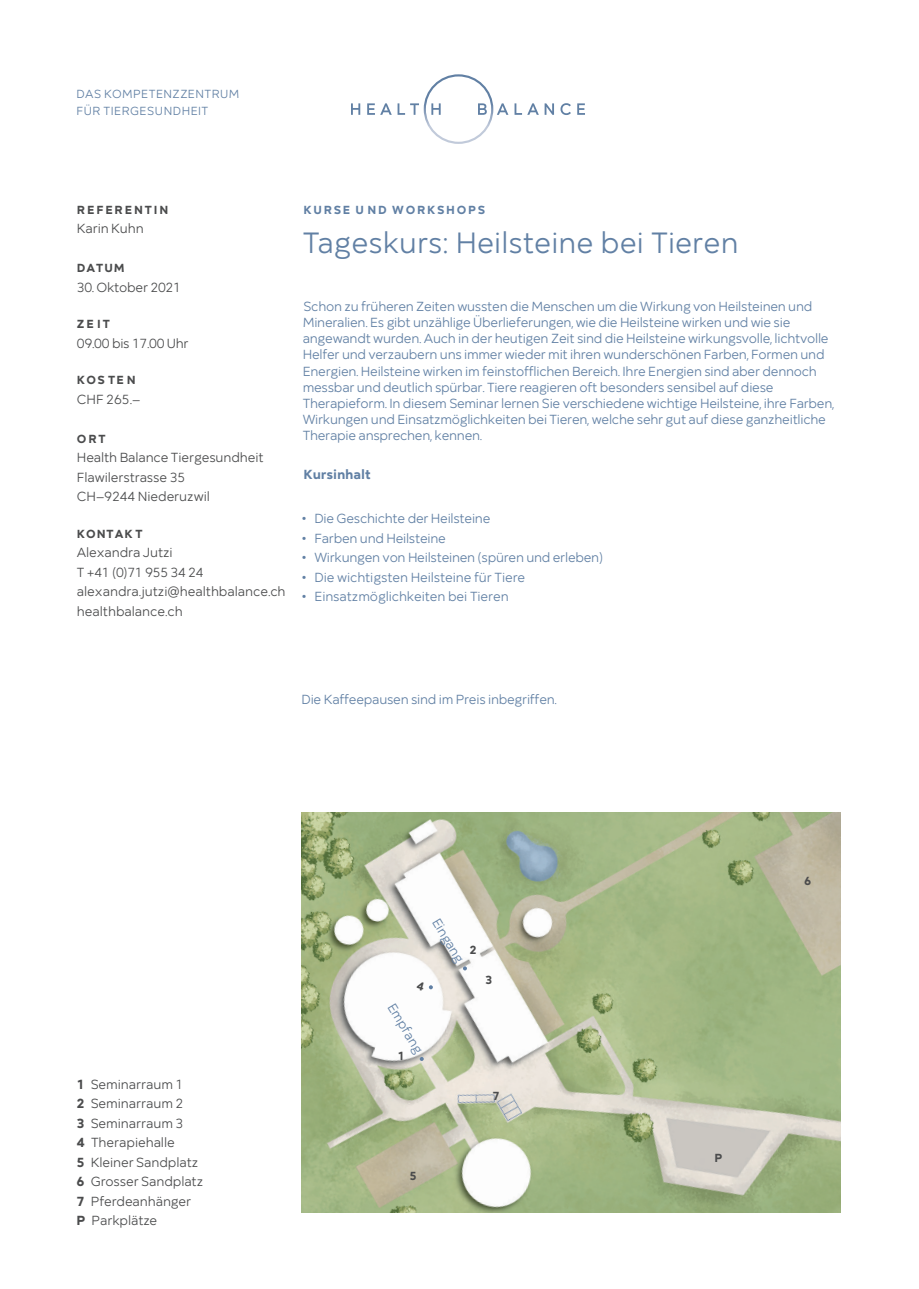
<style>
.page{position:relative;width:919px;height:1289px;background:#fff}
.page>*{position:absolute;margin:0;border:0;box-sizing:border-box;transform-origin:0 0}
.t1{font:30px "Mirai";color:#6180a4}
.t2{font:13.5px/16.2px "Mirai";letter-spacing:-.02em;color:#6180a4}
.t3{font:13.5px/19.5px "Mirai";letter-spacing:-.005em;color:#4b4c4d}
.t4{font:700 13.5px "Mirai";letter-spacing:-.01em;color:#6180a4}
.t5{font:12px/16.5px "Mirai";letter-spacing:.035em;color:#6180a4}
.t6{font:700 12px "Mirai";letter-spacing:.14em;color:#4b4c4d}
.t7{font:700 12px "Mirai";letter-spacing:.145em;color:#6180a4}
.t8{font:700 12px "Mirai";letter-spacing:.16em;color:#4b4c4d}
.s1{font-weight:700}
</style>
<div class="page">
<img style="left:301px;top:812px;width:539px;height:400px">
<svg style="left:419px;top:1056px;width:4px;height:4px"></svg>
<svg style="left:463px;top:966px;width:4px;height:4px"></svg>
<svg style="left:351px;top:103px;width:9px;height:12px"></svg>
<svg style="left:367px;top:74px;width:141px;height:70px"></svg>
<svg style="left:514px;top:103px;width:40px;height:12px"></svg>
<svg style="left:560px;top:103px;width:11px;height:12px"></svg>
<svg style="left:577px;top:103px;width:8px;height:12px"></svg>
<svg style="left:416px;top:981px;width:17px;height:9px"></svg>
<p class="t5" style="left:77px;top:85px;width:164px">DAS KOMPETENZZENTRUM<br>FÜR TIERGESUNDHEIT</p>
<p class="t8" style="left:77px;top:200px;width:93px">REFERENTIN</p>
<p class="t3" style="left:77px;top:218px;width:68px">Karin Kuhn</p>
<p class="t6" style="left:77px;top:259px;width:49px">DATUM</p>
<p class="t3" style="left:77px;top:276px;width:105px">30. Oktober 2021</p>
<p class="t6" style="left:77px;top:314px;width:34px">ZE IT</p>
<p class="t3" style="left:77px;top:332px;width:113px">09.00 bis 17.00 Uhr</p>
<p class="t6" style="left:77px;top:370px;width:60px">KOS TE N</p>
<p class="t3" style="left:77px;top:388px;width:65px">CHF 265.–</p>
<p class="t6" style="left:77px;top:429px;width:30px">ORT</p>
<p class="t3" style="left:77px;top:446px;width:188px">Health Balance Tiergesundheit<br>Flawilerstrasse 35<br>CH–9244 Niederuzwil</p>
<p class="t6" style="left:77px;top:524px;width:67px">KONTAK T</p>
<p class="t3" style="left:77px;top:541px;width:210px">Alexandra Jutzi<br>T +41 (0)71 955 34 24 alexandra.jutzi@healthbalance.ch healthbalance.ch</p>
<p class="t7" style="left:303px;top:200px;width:183px">KURSE U ND WORKSHOPS</p>
<h1 class="t1" style="left:303px;top:220px;width:437px">Tageskurs: Heilsteine bei Tieren</h1>
<p class="t2" style="left:303px;top:297px;width:533px">Schon zu früheren Zeiten wussten die Menschen um die Wirkung von Heilsteinen und Mineralien. Es gibt unzählige Überlieferungen, wie die Heilsteine wirken und wie sie angewandt wurden. Auch in der heutigen Zeit sind die Heilsteine wirkungsvolle, lichtvolle Helfer und verzaubern uns immer wieder mit ihren wunderschönen Farben, Formen und Energien. Heilsteine wirken im feinstofflichen Bereich. Ihre Energien sind aber dennoch messbar und deutlich spürbar. Tiere reagieren oft besonders sensibel auf diese Therapieform. In diesem Seminar lernen Sie verschiedene wichtige Heilsteine, ihre Farben, Wirkungen und Einsatzmöglichkeiten bei Tieren, welche sehr gut auf diese ganzheitliche Therapie ansprechen, kennen.</p>
<p class="t4" style="left:303px;top:464px;width:69px">Kursinhalt</p>
<p class="t2" style="left:302px;top:509px;width:190px">• Die Geschichte der Heilsteine</p>
<p class="t2" style="left:302px;top:528px;width:146px">• Farben und Heilsteine</p>
<p class="t2" style="left:302px;top:548px;width:303px">• Wirkungen von Heilsteinen (spüren und erleben)</p>
<p class="t2" style="left:302px;top:567px;width:225px">• Die wichtigsten Heilsteine für Tiere</p>
<p class="t2" style="left:302px;top:587px;width:208px">• Einsatzmöglichkeiten bei Tieren</p>
<p class="t2" style="left:301px;top:690px;width:257px">Die Kaffeepausen sind im Preis inbegriffen.</p>
<p class="t3" style="left:77px;top:1073px;width:128px"><span class="s1">1</span> Seminarraum 1<br><span class="s1">2</span> Seminarraum 2<br><span class="s1">3</span> Seminarraum 3<br><span class="s1">4</span> Therapiehalle<br><span class="s1">5</span> Kleiner Sandplatz<br><span class="s1">6</span> Grosser Sandplatz<br><span class="s1">7</span> Pferdeanhänger<br><span class="s1">P</span> Parkplätze</p>
<p class="t2" style="left:399px;top:999px;width:57px;rotate:59deg">Empfang</p>
<p class="t6" style="left:397px;top:1045px;width:9px">1</p>
<p class="t2" style="left:443px;top:914px;width:51px;rotate:59deg">Eingang</p>
<p class="t6" style="left:469px;top:940px;width:9px">2</p>
<p class="t6" style="left:485px;top:970px;width:9px">3</p>
<p class="t6" style="left:492px;top:1085px;width:9px">7</p>
<p class="t6" style="left:409px;top:1166px;width:9px">5</p>
<p class="t6" style="left:804px;top:871px;width:9px">6</p>
<p class="t6" style="left:714px;top:1147px;width:9px">P</p>
</div>
